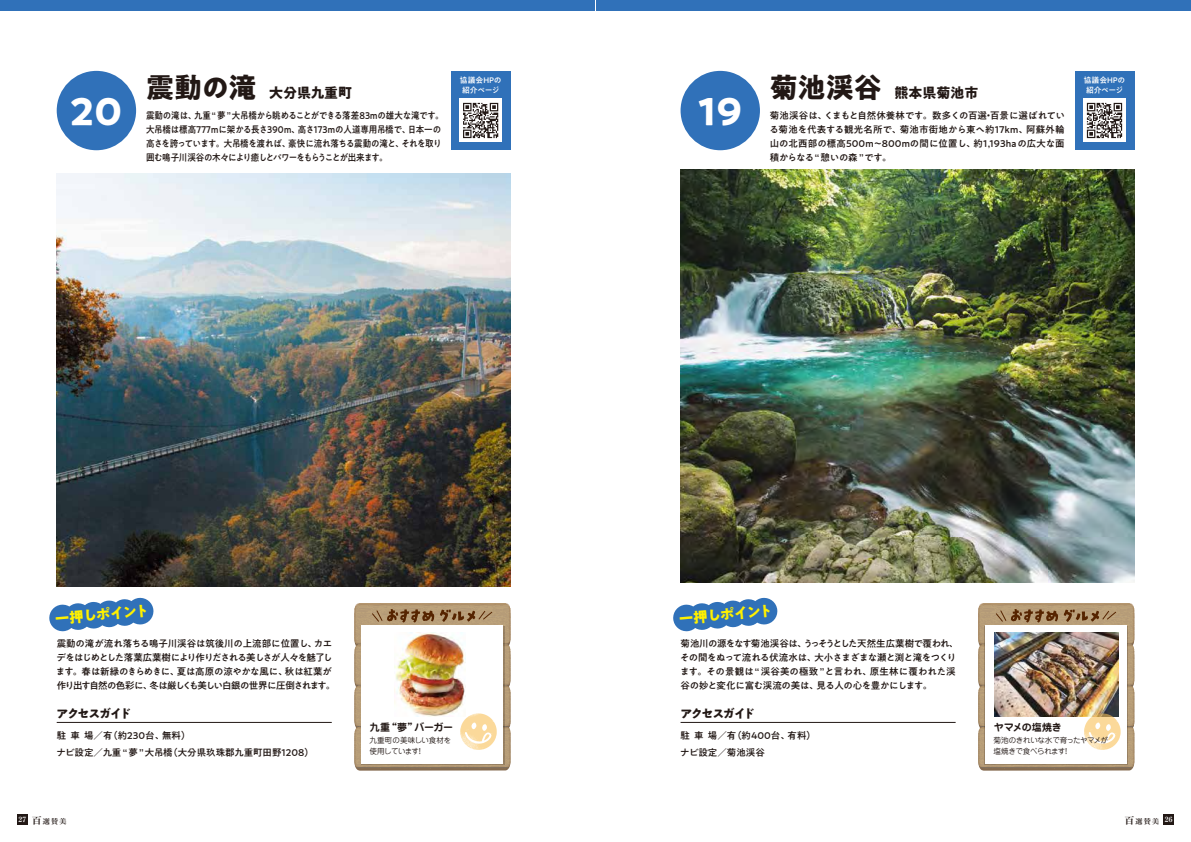
<style>
.page{position:relative;width:1191px;height:842px;background:#fff}
.page>*{position:absolute;margin:0;border:0;box-sizing:border-box;transform-origin:0 0}
.t1{font:700 37px "PA1 Gothic Std";color:#fff}
.t2{font:700 28px "PA1 Gothic Std";color:#221815}
.t3{font:700 14.5px "PA1 Gothic Std";color:#fff100}
.t4{font:700 14px "PA1 Gothic Std";color:#221815}
.t5{font:700 12px "PA1 Gothic Std";letter-spacing:-.125em;color:#221815}
.t6{font:700 10px "Jun 501 Pro";letter-spacing:-.03em;color:#221815}
.t7{font:500 9.5px/14px "PA1 Gothic Std";letter-spacing:-.03em;color:#221815}
.t8{font:500 9.5px "PA1 Gothic Std";letter-spacing:-.03em;color:#221815;scale:.9 1}
.t9{font:500 9.5px/14px "PA1 Gothic Std";letter-spacing:-.005em;color:#221815}
.t10{font:500 9.5px/14px "PA1 Gothic Std";letter-spacing:-.07em;color:#221815;scale:.9 1}
.t11{font:500 9.5px/16.8px "PA1 Gothic Std";color:#221815}
.t12{font:500 9.5px/14px "PA1 Gothic Std";letter-spacing:-.105em;color:#221815}
.t13{font:500 9.5px "PA1 Gothic Std";letter-spacing:-.065em;color:#221815}
.t14{font:500 9.5px "PA1 Gothic Std";letter-spacing:-.095em;color:#221815}
.t15{font:500 9.5px "PA1 Gothic Std";letter-spacing:-.01em;color:#221815}
.t16{font:500 9.5px "PA1 Gothic Std";letter-spacing:-.055em;color:#221815}
.t17{font:500 9.5px "PA1 Gothic Std";letter-spacing:.005em;color:#221815}
.t18{font:500 9.5px "PA1 Gothic Std";letter-spacing:-.05em;color:#221815}
.t19{font:500 9.5px "PA1 Gothic Std";letter-spacing:.015em;color:#221815}
.t20{font:500 9.5px "PA1 Gothic Std";letter-spacing:-.07em;color:#221815}
.t21{font:500 9.5px "PA1 Gothic Std";letter-spacing:.01em;color:#221815}
.t22{font:500 9.5px "PA1 Gothic Std";letter-spacing:-.06em;color:#221815;scale:.9 1}
.t23{font:500 7.8px/10.5px "PA1 Gothic Std";letter-spacing:-.06em;color:#fff}
.t24{font:7.5px/11px "Jun 201 Pro";letter-spacing:-.045em;color:#221815}
.t25{font:7.5px/11px "Jun 201 Pro";letter-spacing:.01em;color:#221815}
.t26{font:7.5px "Jun 201 Pro";letter-spacing:-.08em;color:#221815}
.t27{font:700 7.1px "Ryumin Pro";letter-spacing:.1em;color:#221815;scale:1.05 1}
.t28{font:700 7.1px "Ryumin Pro";color:#fff;scale:1.05 1}
.s1{font-size:9.5px}
</style>
<div class="page">
<div style="left:0;top:0;width:595px;height:11px;background:#3071b9"></div>
<div style="left:596px;top:0;width:595px;height:11px;background:#3071b9"></div>
<div style="left:57px;top:71px;width:79px;height:79px;background:#3071b9;border-radius:50%"></div>
<div style="left:680px;top:71px;width:80px;height:79px;background:#3071b9;border-radius:50%"></div>
<div style="left:451px;top:71px;width:59px;height:78px;background:#3071b9"></div>
<div style="left:1074px;top:71px;width:60px;height:78px;background:#3071b9"></div>
<div style="left:459px;top:98px;width:43px;height:43px;background:#fff"></div>
<div style="left:1083px;top:98px;width:42px;height:43px;background:#fff"></div>
<svg style="left:49px;top:597px;width:105px;height:35px"></svg>
<svg style="left:673px;top:597px;width:105px;height:35px"></svg>
<hr style="left:680px;top:722px;width:275px;height:1px;background:#221815">
<img style="left:680px;top:169px;width:454px;height:413px">
<div style="left:1083px;top:99px;width:42px;height:43px;background:linear-gradient(to right,#fff,#fff)"></div>
<svg style="left:1086px;top:103px;width:36px;height:35px"></svg>
<hr style="left:57px;top:722px;width:275px;height:1px;background:#221815">
<img style="left:57px;top:174px;width:453px;height:413px">
<div style="left:459px;top:99px;width:43px;height:43px;background:linear-gradient(to right,#fff,#fff)"></div>
<svg style="left:463px;top:103px;width:35px;height:35px"></svg>
<img style="left:978px;top:603px;width:156px;height:168px">
<img style="left:354px;top:603px;width:156px;height:168px">
<div style="left:17px;top:814px;width:10px;height:11px;background:#221815"></div>
<div style="left:1163px;top:814px;width:11px;height:11px;background:#221815"></div>
<h1 class="t1" style="left:70px;top:87px;width:53px">20</h1>
<h2 class="t2" style="left:146px;top:70px;width:112px">震動の滝</h2>
<p class="t8" style="left:194px;top:110px;width:279px">九重 夢“ ” 大吊橋から眺めることができる落差83ｍの雄大な滝です。</p>
<h3 class="t4" style="left:269px;top:84px;width:85px">大分県九重町</h3>
<p class="t8" style="left:146px;top:110px;width:57px">震動の滝は、</p>
<p class="t8" style="left:146px;top:124px;width:57px">大吊橋は標高</p>
<p class="t8" style="left:327px;top:124px;width:94px">ｍの人道専用吊橋で、</p>
<p class="t8" style="left:298px;top:124px;width:20px">高さ</p>
<p class="t22" style="left:210px;top:124px;width:65px">ｍに架かる長さ</p>
<p class="t8" style="left:408px;top:124px;width:39px">日本一の</p>
<p class="t8" style="left:265px;top:124px;width:23px">３９０</p>
<p class="t8" style="left:311px;top:124px;width:21px">１７３</p>
<p class="t8" style="left:195px;top:124px;width:22px">７７７</p>
<p class="t8" style="left:283px;top:124px;width:20px">ｍ、</p>
<h2 class="t2" style="left:770px;top:70px;width:113px">菊池渓谷</h2>
<p class="t7" style="left:824px;top:109px;width:242px">くまもと自然休養林です。数多くの百選百景に選ばれてい</p>
<p class="t23" style="left:460px;top:75px;width:43px">協議会ＨＰの紹介ページ</p>
<p class="t23" style="left:1083px;top:75px;width:43px">協議会ＨＰの紹介ページ</p>
<h3 class="t4" style="left:894px;top:84px;width:85px">熊本県菊池市</h3>
<h1 class="t1" style="left:698px;top:87px;width:46px">19</h1>
<p class="t7" style="left:770px;top:109px;width:59px">菊池渓谷は、</p>
<p class="t7" style="left:983px;top:109px;width:11px">・</p>
<p class="t17" style="left:769px;top:124px;width:133px">る菊池を代表する観光名所で、</p>
<p class="t19" style="left:899px;top:124px;width:106px">菊池市街地から東へ約17</p>
<p class="t7" style="left:1026px;top:123px;width:40px">阿蘇外輪</p>
<p class="t7" style="left:1002px;top:123px;width:27px">ｋｍ、</p>
<p class="t10" style="left:146px;top:137px;width:270px">高さを誇っています。大吊橋を渡れば、<br>囲む鳴子川渓谷の木々により癒しとパワーをもらうことが出来ます。</p>
<p class="t8" style="left:288px;top:138px;width:130px">豪快に流れ落ちる震動の滝と、</p>
<p class="t8" style="left:401px;top:138px;width:46px">それを取り</p>
<p class="t9" style="left:769px;top:137px;width:207px">山の北西部の標高500ｍ～800ｍの間に位置し、積からなる“ 憩いの森” です。</p>
<p class="t11" style="left:973px;top:136px;width:93px">約1,193haの広大な面</p>
<h3 class="t3" style="left:54px;top:609px;width:96px;rotate:-5deg">一押しポイント</h3>
<h3 class="t3" style="left:678px;top:609px;width:96px;rotate:-5deg">一押しポイント</h3>
<p class="t15" style="left:57px;top:638px;width:262px">震動の滝が流れ落ちる鳴子川渓谷は筑後川の上流部に位置し、</p>
<p class="t14" style="left:57px;top:652px;width:278px">デをはじめとした落葉広葉樹により作りだされる美しさが人々を魅了し</p>
<p class="t7" style="left:285px;top:666px;width:48px">秋は紅葉が</p>
<p class="t13" style="left:803px;top:638px;width:157px">うっそうとした天然生広葉樹で覆われ、</p>
<p class="t18" style="left:680px;top:638px;width:128px">菊池川の源をなす菊池渓谷は、</p>
<p class="t7" style="left:314px;top:638px;width:20px">カエ</p>
<p class="t13" style="left:814px;top:652px;width:143px">大小さまざまな瀬と渕と滝をつくり</p>
<p class="t16" style="left:680px;top:652px;width:138px">その間をぬって流れる伏流水は、</p>
<p class="t7" style="left:816px;top:666px;width:117px;text-indent:-136px">ます。その景観は“ 渓谷美の極致”と言われ、<br>見る人の心を豊かにします。</p>
<p class="t12" style="left:149px;top:666px;width:187px;text-indent:-93px">ます。春は新緑のきらめきに、<br>冬は厳しくも美しい白銀の世界に圧倒されます。</p>
<p class="t21" style="left:870px;top:666px;width:87px">原生林に覆われた渓</p>
<p class="t7" style="left:177px;top:666px;width:112px">夏は高原の涼やかな風に、</p>
<p class="t7" style="left:680px;top:680px;width:140px">谷の妙と変化に富む渓流の美は、</p>
<p class="t5" style="left:680px;top:706px;width:76px">アクセスガイド</p>
<p class="t7" style="left:787px;top:729px;width:30px">有料(</p>
<p class="t20" style="left:57px;top:680px;width:97px">作り出す自然の色彩に、</p>
<p class="t5" style="left:57px;top:706px;width:76px">アクセスガイド</p>
<p class="t6" style="left:414px;top:719px;width:40px">バーガー</p>
<p class="t6" style="left:370px;top:719px;width:22px">九重</p>
<p class="t6" style="left:387px;top:719px;width:32px">“夢”</p>
<p class="t6" style="left:993px;top:719px;width:69px">ヤマメの塩焼き</p>
<p class="t11" style="left:57px;top:728px;width:109px">駐車場／（有約230台、</p>
<p class="t7" style="left:162px;top:729px;width:30px">無料(</p>
<p class="t11" style="left:680px;top:728px;width:111px">駐車場／（有約400台、ナビ設定／菊池渓谷</p>
<p class="t7" style="left:56px;top:746px;width:118px">ナビ設定／九重 “ 夢 ” 大吊橋</p>
<p class="t24" style="left:1062px;top:734px;width:47px;text-indent:-69px">菊池のきれいな水で育ったヤマメが!</p>
<p class="t25" style="left:416px;top:734px;width:37px;text-indent:-47px">九重町の美味しい食材を!</p>
<p class="t24" style="left:993px;top:745px;width:73px">塩焼きで食べられます</p>
<p class="t26" style="left:369px;top:745px;width:51px">使用しています</p>
<p class="t9" style="left:168px;top:746px;width:147px">（大分県玖珠郡九重町田野1208(</p>
<p class="t27" style="left:32px;top:815px;width:35px"><span class="s1">百</span>選賛美</p>
<p class="t28" style="left:18px;top:814px;width:9px">27</p>
<p class="t27" style="left:1124px;top:815px;width:35px"><span class="s1">百</span>選賛美</p>
<p class="t28" style="left:1164px;top:814px;width:9px">26</p>
</div>
